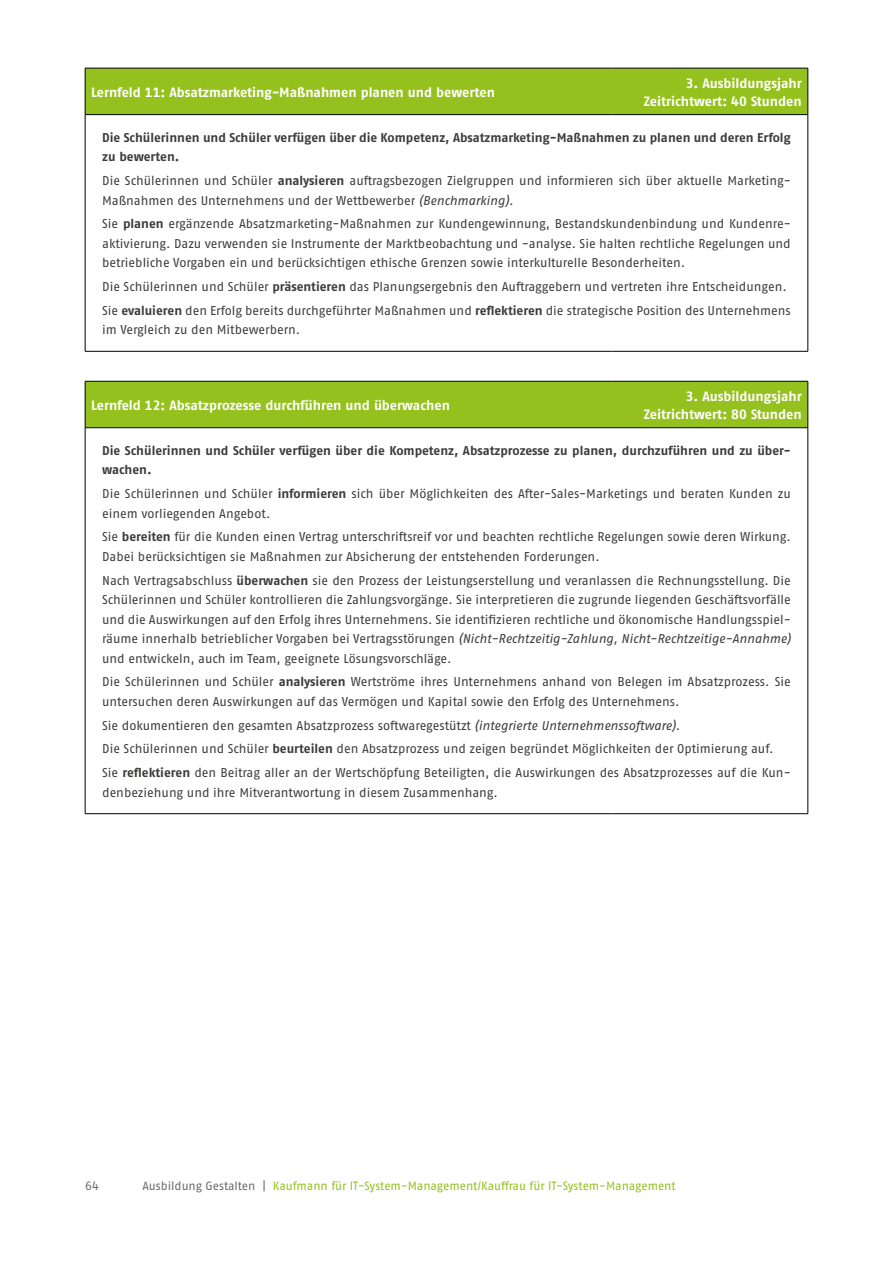
<style>
.page{position:relative;width:893px;height:1263px;background:#fff}
.page>*{position:absolute;margin:0;border:0;box-sizing:border-box;transform-origin:0 0}
.id272{font:700 13.5px/18px "Fago Pro";letter-spacing:-.005em;color:#fff;text-align:right}
.id255{font:12.75px/19.5px "Fago Pro";letter-spacing:-.005em;color:#3c3c3b}
.id255-2{font:700 12.75px/19.5px "Fago Pro";color:#3c3c3b}
.t1{font:12px "Fago Pro";letter-spacing:-.005em;color:#95c11f}
.t2{font:12px "Fago Pro";color:#6b6b6a}
.s1{font-weight:700}
.s2{font-style:italic}
.s3{color:#6b6b6a}
</style>
<div class="page">
<div style="left:86px;top:69px;width:722px;height:45px;background:#95c11f"></div>
<hr style="left:85px;top:68px;width:527px;height:1px;background:#000">
<hr style="left:85px;top:68px;width:1px;height:47px;background:#000">
<hr style="left:612px;top:68px;width:196px;height:1px;background:#000">
<hr style="left:808px;top:68px;width:1px;height:47px;background:#000">
<hr style="left:85px;top:114px;width:527px;height:1px;background:#000">
<hr style="left:85px;top:115px;width:1px;height:236px;background:#000">
<hr style="left:612px;top:114px;width:196px;height:1px;background:#000">
<hr style="left:808px;top:115px;width:1px;height:236px;background:#000">
<hr style="left:85px;top:351px;width:527px;height:1px;background:#000">
<hr style="left:612px;top:351px;width:196px;height:1px;background:#000">
<div style="left:86px;top:382px;width:722px;height:45px;background:#95c11f"></div>
<hr style="left:85px;top:381px;width:527px;height:1px;background:#000">
<hr style="left:85px;top:381px;width:1px;height:47px;background:#000">
<hr style="left:612px;top:381px;width:196px;height:1px;background:#000">
<hr style="left:808px;top:381px;width:1px;height:47px;background:#000">
<hr style="left:85px;top:427px;width:527px;height:1px;background:#000">
<hr style="left:85px;top:428px;width:1px;height:386px;background:#000">
<hr style="left:612px;top:427px;width:196px;height:1px;background:#000">
<hr style="left:808px;top:428px;width:1px;height:386px;background:#000">
<hr style="left:85px;top:813px;width:527px;height:1px;background:#000">
<hr style="left:612px;top:813px;width:196px;height:1px;background:#000">
<p class="id272" style="left:91px;top:83px;width:405px">Lernfeld 11: Absatzmarketing-Maßnahmen planen und bewerten</p>
<p class="id272" style="left:644px;top:74px;width:160px">3. Ausbildungsjahr<br>Zeitrichtwert: 40 Stunden</p>
<p class="id255-2" style="left:102px;top:128px;width:690px">Die Schülerinnen und Schüler verfügen über die Kompetenz, Absatzmarketing-Maßnahmen zu planen und deren Erfolg zu bewerten.</p>
<p class="id255" style="left:102px;top:171px;width:690px">Die Schülerinnen und Schüler <span class="s1">analysieren</span> auftragsbezogen Zielgruppen und informieren sich über aktuelle Marketing-<br>Maßnahmen des Unternehmens und der Wettbewerber <span class="s2">(Benchmarking).</span></p>
<p class="id255" style="left:102px;top:214px;width:690px;text-align:justify">Sie <span class="s1">planen</span> ergänzende Absatzmarketing-Maßnahmen zur Kundengewinnung, Bestandskundenbindung und Kundenre&shy;aktivierung. Dazu verwenden sie Instrumente der Marktbeobachtung und -analyse. Sie halten rechtliche Regelungen und betriebliche Vorgaben ein und berücksichtigen ethische Grenzen sowie interkulturelle Besonderheiten.</p>
<p class="id255" style="left:102px;top:277px;width:686px">Die Schülerinnen und Schüler <span class="s1">präsentieren</span> das Planungsergebnis den Auftraggebern und vertreten ihre Entscheidungen.</p>
<p class="id255" style="left:102px;top:301px;width:690px">Sie <span class="s1">evaluieren</span> den Erfolg bereits durchgeführter Maßnahmen und <span class="s1">reflektieren</span> die strategische Position des Unternehmens im Vergleich zu den Mitbewerbern.</p>
<p class="id272" style="left:91px;top:396px;width:360px">Lernfeld 12: Absatzprozesse durchführen und überwachen</p>
<p class="id272" style="left:644px;top:387px;width:160px">3. Ausbildungsjahr<br>Zeitrichtwert: 80 Stunden</p>
<p class="id255-2" style="left:102px;top:441px;width:690px">Die Schülerinnen und Schüler verfügen über die Kompetenz, Absatzprozesse zu planen, durchzuführen und zu über&shy;wachen.</p>
<p class="id255" style="left:102px;top:484px;width:690px">Die Schülerinnen und Schüler <span class="s1">informieren</span> sich über Möglichkeiten des After-Sales-Marketings und beraten Kunden zu einem vorliegenden Angebot.</p>
<p class="id255" style="left:102px;top:527px;width:690px">Sie <span class="s1">bereiten</span> für die Kunden einen Vertrag unterschriftsreif vor und beachten rechtliche Regelungen sowie deren Wirkung.<br>Dabei berücksichtigen sie Maßnahmen zur Absicherung der entstehenden Forderungen.</p>
<p class="id255" style="left:102px;top:570px;width:690px;text-align:justify">Nach Vertragsabschluss <span class="s1">überwachen</span> sie den Prozess der Leistungserstellung und veranlassen die Rechnungsstellung. Die Schülerinnen und Schüler kontrollieren die Zahlungsvorgänge. Sie interpretieren die zugrunde liegenden Geschäftsvorfälle und die Auswirkungen auf den Erfolg ihres Unternehmens. Sie identifizieren rechtliche und ökonomische Handlungsspiel&shy;räume innerhalb betrieblicher Vorgaben bei Vertragsstörungen <span class="s2">(Nicht-Rechtzeitig-Zahlung, Nicht-Rechtzeitige-Annahme) </span>und entwickeln, auch im Team, geeignete Lösungsvorschläge.</p>
<p class="id255" style="left:102px;top:672px;width:690px">Die Schülerinnen und Schüler <span class="s1">analysieren</span> Wertströme ihres Unternehmens anhand von Belegen im Absatzprozess. Sie untersuchen deren Auswirkungen auf das Vermögen und Kapital sowie den Erfolg des Unternehmens.</p>
<p class="id255" style="left:102px;top:715px;width:580px">Sie dokumentieren den gesamten Absatzprozess softwaregestützt <span class="s2">(integrierte Unternehmenssoftware)</span>.</p>
<p class="id255" style="left:102px;top:739px;width:673px">Die Schülerinnen und Schüler <span class="s1">beurteilen</span> den Absatzprozess und zeigen begründet Möglichkeiten der Optimierung auf.</p>
<p class="id255" style="left:102px;top:763px;width:690px">Sie <span class="s1">reflektieren</span> den Beitrag aller an der Wertschöpfung Beteiligten, die Auswirkungen des Absatzprozesses auf die Kun&shy;denbeziehung und ihre Mitverantwortung in diesem Zusammenhang.</p>
<p class="t2" style="left:85px;top:1178px;width:15px">64</p>
<p class="t1" style="left:142px;top:1178px;width:535px"><span class="s3">Ausbildung Gestalten |</span> Kaufmann für IT-System-Management/Kauffrau für IT-System-Management</p>
</div>
